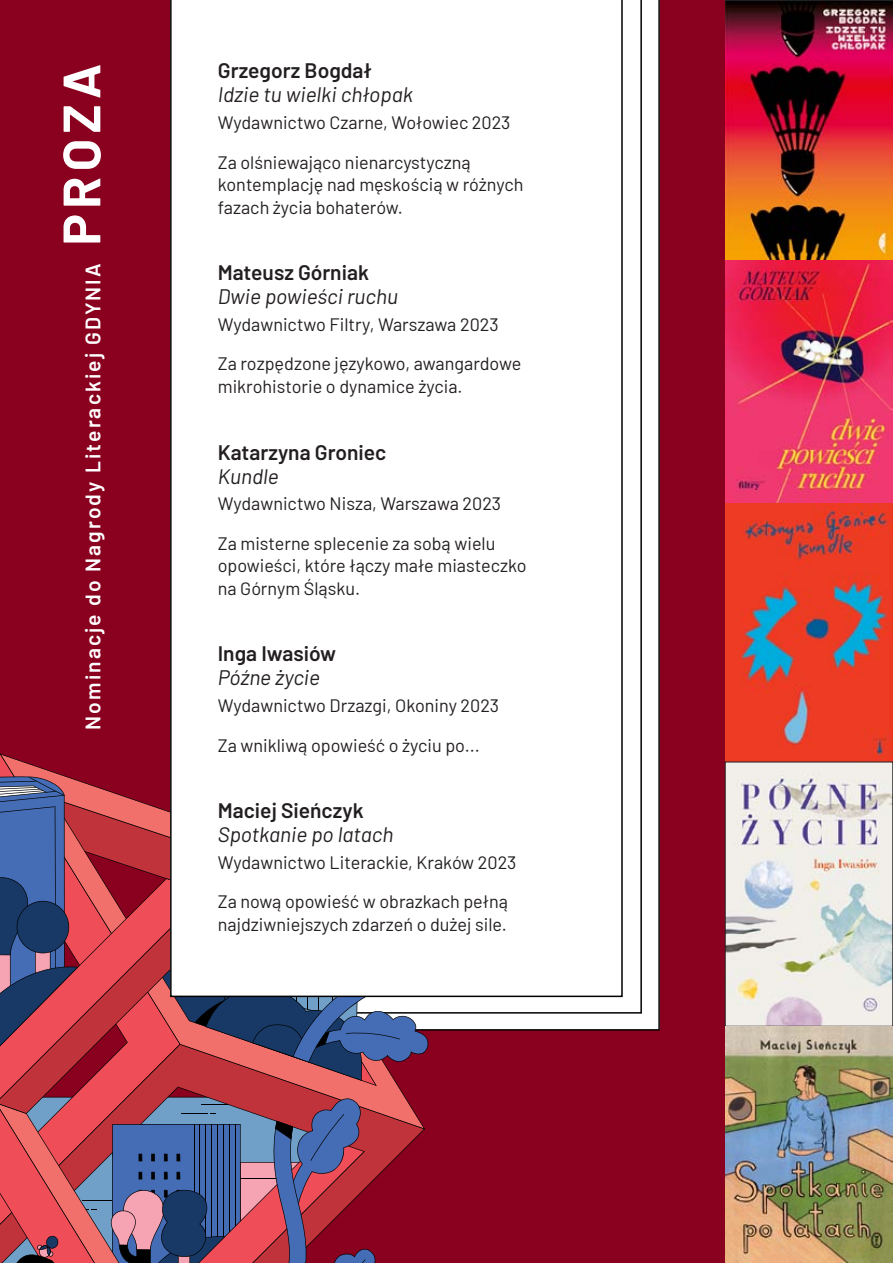
<style>
.page{position:relative;width:893px;height:1263px;background:#8a011f}
.page>*{position:absolute;margin:0;border:0;box-sizing:border-box;transform-origin:0 0}
.t1{font:700 52.5px "Barlow";letter-spacing:.1em;color:#fff}
.NOM_autor__tytuł{font:italic 21px/24px "Barlow";color:#231f20}
.NOM_autor__tytuł-2{font:600 21px/24px "Barlow";color:#231f20}
.t2{font:600 21px "Barlow";letter-spacing:.1em;color:#fff}
.NOM_opis_12_pt{font:18px/22.5px "Barlow";color:#231f20}
.NOM_wyd__rok{font:18px "Barlow";color:#231f20}
.s1{font-weight:600;font-style:normal}
.s2{font-weight:400;font-style:italic}
</style>
<div class="page">
<svg style="left:459px;top:0;width:201px;height:1030px;background:#e9e9e9"></svg>
<svg style="left:459px;top:0;width:183px;height:1013px;background:#ebebeb"></svg>
<svg style="left:376px;top:1129px;width:49px;height:49px"></svg>
<svg style="left:0;top:753px;width:425px;height:376px"></svg>
<svg style="left:0;top:891px;width:223px;height:207px"></svg>
<svg style="left:0;top:776px;width:78px;height:294px;background:#705279"></svg>
<svg style="left:130px;top:847px;width:329px;height:234px;background:#925068"></svg>
<svg style="left:0;top:1098px;width:376px;height:165px;background:#925775"></svg>
<div style="left:170px;top:0;width:453px;height:997px;background:#fff"></div>
<img style="left:725px;top:0;width:168px;height:1263px">
<div style="left:725px;top:762px;width:168px;height:264px;border:1px solid #231f20"></div>
<p class="t1" style="left:43px;top:245px;width:183px;rotate:-90deg">PROZA</p>
<p class="t2" style="left:77px;top:730px;width:468px;rotate:-90deg">Nominacje do Nagrody Literackiej GDYNIA</p>
<p class="NOM_autor__tytuł" style="left:218px;top:57px;width:197px"><span class="s1">Grzegorz Bogdał<br></span>Idzie tu wielki chłopak</p>
<p class="NOM_wyd__rok" style="left:218px;top:110px;width:294px">Wydawnictwo Czarne, Wołowiec 2023</p>
<p class="NOM_opis_12_pt" style="left:218px;top:150px;width:307px">Za olśniewająco nienarcystyczną kontemplację nad męskością w różnych fazach życia bohaterów.</p>
<p class="NOM_autor__tytuł" style="left:218px;top:259px;width:182px"><span class="s1">Mateusz Górniak<br></span>Dwie powieści ruchu</p>
<p class="NOM_wyd__rok" style="left:218px;top:311px;width:282px">Wydawnictwo Filtry, Warszawa 2023</p>
<p class="NOM_opis_12_pt" style="left:218px;top:351px;width:305px">Za rozpędzone językowo, awangardowe mikrohistorie o dynamice życia.</p>
<p class="NOM_autor__tytuł-2" style="left:218px;top:438px;width:170px">Katarzyna Groniec<br><span class="s2">Kundle</span></p>
<p class="NOM_wyd__rok" style="left:218px;top:491px;width:285px">Wydawnictwo Nisza, Warszawa 2023</p>
<p class="NOM_opis_12_pt" style="left:218px;top:531px;width:310px">Za misterne splecenie za sobą wielu opowieści, które łączy małe miasteczko na Górnym Śląsku.</p>
<p class="NOM_autor__tytuł-2" style="left:218px;top:640px;width:120px">Inga Iwasiów<br><span class="s2">Późne życie</span></p>
<p class="NOM_wyd__rok" style="left:218px;top:692px;width:283px">Wydawnictwo Drzazgi, Okoniny 2023</p>
<p class="NOM_opis_12_pt" style="left:218px;top:732px;width:264px">Za wnikliwą opowieść o życiu po...</p>
<p class="NOM_autor__tytuł" style="left:218px;top:797px;width:177px"><span class="s1">Maciej Sieńczyk<br></span>Spotkanie po latach</p>
<p class="NOM_wyd__rok" style="left:218px;top:849px;width:300px">Wydawnictwo Literackie, Kraków 2023</p>
<p class="NOM_opis_12_pt" style="left:218px;top:889px;width:292px">Za nową opowieść w obrazkach pełną najdziwniejszych zdarzeń o dużej sile.</p>
</div>
